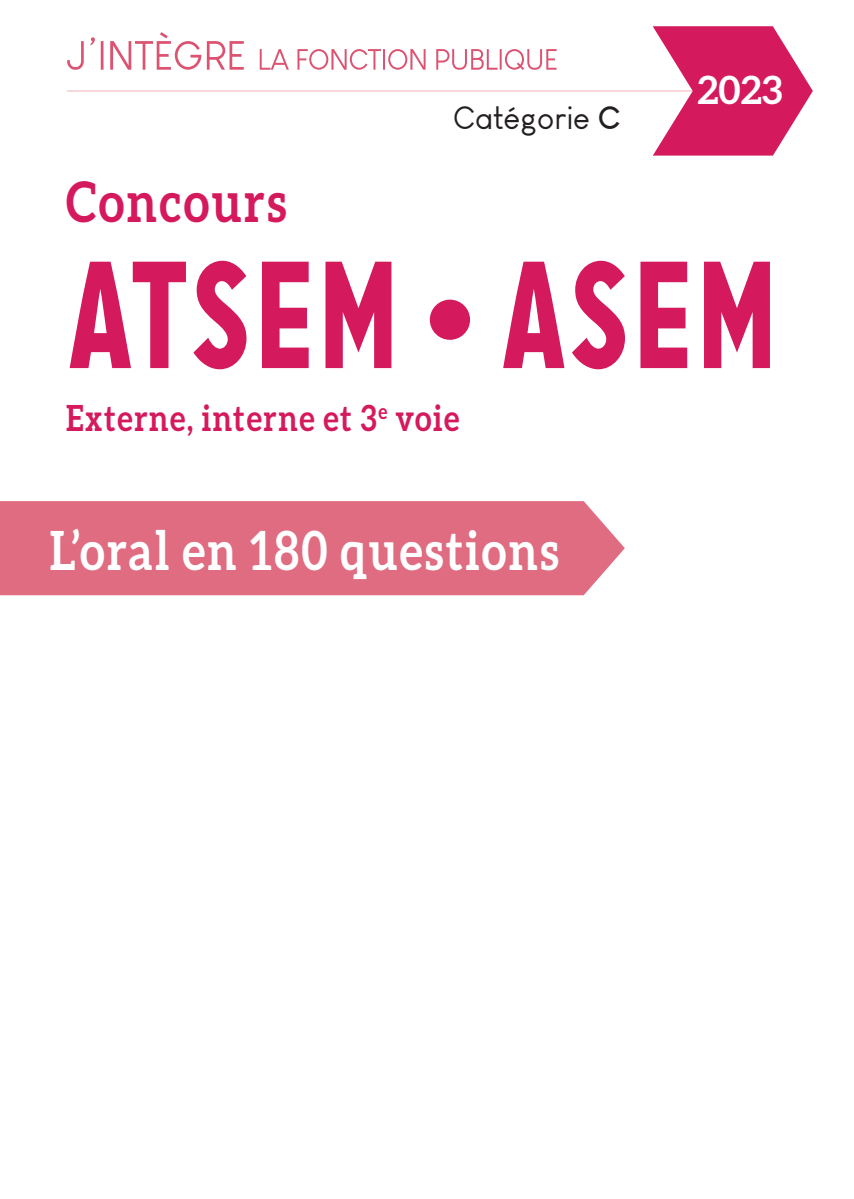
<style>
.page{position:relative;width:854px;height:1199px;background:#fff}
.page>*{position:absolute;margin:0;border:0;box-sizing:border-box;transform-origin:0 0}
.t1{font:700 152px "Carrosserie";letter-spacing:.02em;color:#d5195d;scale:.85 1}
.t2{font:700 56px "Aleo";letter-spacing:.05em;color:#d5195d;scale:.85 1}
.t3{font:700 54px "Aleo";letter-spacing:.05em;color:#fff;scale:.85 1}
.t4{font:700 38.8px "Aleo";color:#fff}
.t5{font:700 36px "Aleo";letter-spacing:.05em;color:#d5195d;scale:.85 1}
.t6{font:31.8px "Louis George Cafe";color:#231f20}
.s1{font-weight:700}
</style>
<div class="page">
<hr style="left:67px;top:90px;width:630px;height:2px;background:#f0bbbe">
<div style="left:429px;top:300px;width:41px;height:40px;background:#d5195d;border-radius:50%"></div>
<svg style="left:67px;top:32px;width:489px;height:38px"></svg>
<svg style="left:652px;top:26px;width:160px;height:130px"></svg>
<div style="left:0;top:501px;width:624px;height:94px;background:#e06c81"></div>
<p class="t6" style="left:453px;top:99px;width:169px">Catégorie <span class="s1">C</span></p>
<p class="t4" style="left:697px;top:68px;width:87px">2023</p>
<h2 class="t2" style="left:66px;top:169px;width:261px">Concours</h2>
<h1 class="t1" style="left:66px;top:226px;width:589px">ATSEM ASEM</h1>
<p class="t5" style="left:66px;top:397px;width:464px">Externe, interne et 3<sup>e</sup> voie</p>
<h3 class="t3" style="left:50px;top:519px;width:600px">L’oral en 180 questions</h3>
</div>
